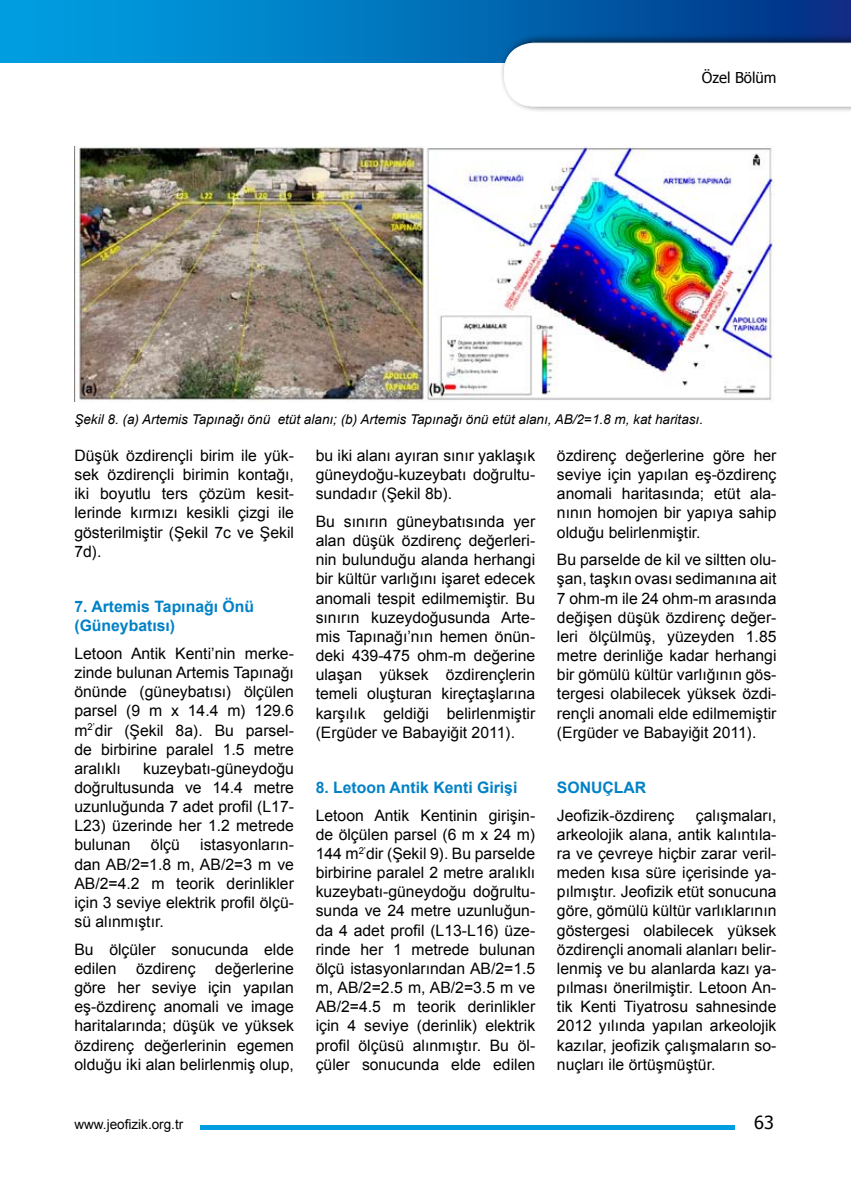
<style>
.page{position:relative;width:851px;height:1191px;background:#fff}
.page>*{position:absolute;margin:0;border:0;box-sizing:border-box;transform-origin:0 0}
.t1{font:18px "Tahoma";color:#000}
.t2{font:15.75px/19.2px "Arial";color:#000;text-align:justify}
.t3{font:700 15.75px/19.2px "Arial";color:#0081c6}
.t4{font:15px "Tahoma";color:#000}
.t5{font:italic 13.5px "Arial";color:#000}
.t6{font:13.5px "Arial";color:#000}
</style>
<div class="page">
<div style="left:1px;top:0;width:849px;height:62px;background:linear-gradient(to right,#00a8e7,#033286)"></div>
<div style="left:499px;top:33px;width:351px;height:87px;background:#000;opacity:.75"></div>
<svg style="left:503px;top:43px;width:347px;height:64px"></svg>
<hr style="left:200px;top:1125px;width:534px;height:4px;background:#009ee0">
<img style="left:74px;top:146px;width:700px;height:255px">
<p class="t4" style="left:701px;top:68px;width:76px">Özel Bölüm</p>
<p class="t5" style="left:74px;top:411px;width:630px">Şekil 8. (a) Artemis Tapınağı önü etüt alanı; (b) Artemis Tapınağı önü etüt alanı, AB/2=1.8 m, kat haritası.</p>
<p class="t2" style="left:74px;top:446px;width:221px">Düşük özdirençli birim ile yük&shy;sek özdirençli birimin kontağı, iki boyutlu ters çözüm kesit&shy;lerinde kırmızı kesikli çizgi ile gösterilmiştir (Şekil 7c ve Şekil 7d).</p>
<p class="t3" style="left:74px;top:597px;width:181px">7. Artemis Tapınağı Önü (Güneybatısı)</p>
<p class="t2" style="left:74px;top:644px;width:221px">Letoon Antik Kenti’nin merke&shy;zinde bulunan Artemis Tapınağı önünde (güneybatısı) ölçülen parsel (9 m x 14.4 m) 129.6 m<sup>2’</sup>dir (Şekil 8a). Bu parsel&shy;de birbirine paralel 1.5 metre aralıklı</p>
<p class="t2" style="left:74px;top:758px;width:221px;text-indent:69px">kuzeybatı-güneydoğu doğrultusunda ve 14.4 metre uzunluğunda 7 adet profil (L17- L23) üzerinde her 1.2 metrede bulunan</p>
<p class="t2" style="left:151px;top:835px;width:30px">ölçü</p>
<p class="t2" style="left:74px;top:835px;width:221px;text-indent:126px">istasyonların&shy;dan AB/2=1.8 m, AB/2=3 m ve AB/2=4.2 m teorik derinlikler için 3 seviye elektrik profil ölçü&shy;sü alınmıştır.</p>
<p class="t2" style="left:74px;top:939px;width:221px">Bu ölçüler sonucunda elde edilen özdirenç değerlerine göre her seviye için yapılan eş-özdirenç anomali ve image haritalarında; düşük ve yüksek özdirenç değerlerinin egemen olduğu iki alan belirlenmiş olup,</p>
<p class="t2" style="left:315px;top:446px;width:221px">bu iki alanı ayıran sınır yaklaşık güneydoğu-kuzeybatı doğrultu&shy;sundadır (Şekil 8b).</p>
<p class="t2" style="left:315px;top:512px;width:221px">Bu sınırın güneybatısında yer alan düşük özdirenç değerleri&shy;nin bulunduğu alanda herhangi bir kültür varlığını işaret edecek anomali tespit edilmemiştir. Bu sınırın kuzeydoğusunda Arte&shy;mis Tapınağı’nın hemen önün&shy;deki 439-475 ohm-m değerine ulaşan yüksek özdirençlerin temeli oluşturan kireçtaşlarına karşılık geldiği belirlenmiştir (Ergüder ve Babayiğit 2011).</p>
<p class="t3" style="left:315px;top:778px;width:203px">8. Letoon Antik Kenti Girişi</p>
<p class="t2" style="left:315px;top:805px;width:221px">Letoon Antik Kentinin girişin&shy;de ölçülen parsel (6 m x 24 m)<br>144 m<sup>2’</sup>dir (Şekil 9). Bu parselde birbirine paralel 2 metre aralıklı kuzeybatı-güneydoğu doğrultu&shy;sunda ve 24 metre uzunluğun&shy;da 4 adet profil (L13-L16) üze&shy;rinde her 1 metrede bulunan ölçü istasyonlarından AB/2=1.5 m, AB/2=2.5 m, AB/2=3.5 m ve AB/2=4.5 m teorik derinlikler için 4 seviye (derinlik) elektrik profil ölçüsü alınmıştır. Bu öl&shy;çüler sonucunda elde edilen</p>
<p class="t2" style="left:557px;top:446px;width:221px">özdirenç değerlerine göre her seviye için yapılan eş-özdirenç anomali haritasında; etüt ala&shy;nının homojen bir yapıya sahip olduğu belirlenmiştir.</p>
<p class="t2" style="left:557px;top:550px;width:221px">Bu parselde de kil ve siltten olu&shy;şan, taşkın ovası sedimanına ait 7 ohm-m ile 24 ohm-m arasında değişen düşük özdirenç değer&shy;leri ölçülmüş, yüzeyden 1.85 metre derinliğe kadar herhangi bir gömülü kültür varlığının gös&shy;tergesi olabilecek yüksek özdi&shy;rençli anomali elde edilmemiştir (Ergüder ve Babayiğit 2011).</p>
<p class="t3" style="left:557px;top:778px;width:91px">SONUÇLAR</p>
<p class="t2" style="left:557px;top:805px;width:119px">Jeofizik-özdirenç</p>
<p class="t2" style="left:557px;top:805px;width:221px;text-indent:139px">çalışmaları, arkeolojik alana, antik kalıntıla&shy;ra ve çevreye hiçbir zarar veril&shy;meden kısa süre içerisinde ya&shy;pılmıştır. Jeofizik etüt sonucuna göre, gömülü kültür varlıklarının göstergesi olabilecek yüksek özdirençli anomali alanları belir&shy;lenmiş ve bu alanlarda kazı ya&shy;pılması önerilmiştir. Letoon An&shy;tik Kenti Tiyatrosu sahnesinde 2012 yılında yapılan arkeolojik kazılar, jeofizik çalışmaların so&shy;nuçları ile örtüşmüştür.</p>
<p class="t6" style="left:74px;top:1116px;width:110px">www.jeofizik.org.tr</p>
<p class="t1" style="left:754px;top:1110px;width:21px">63</p>
</div>
